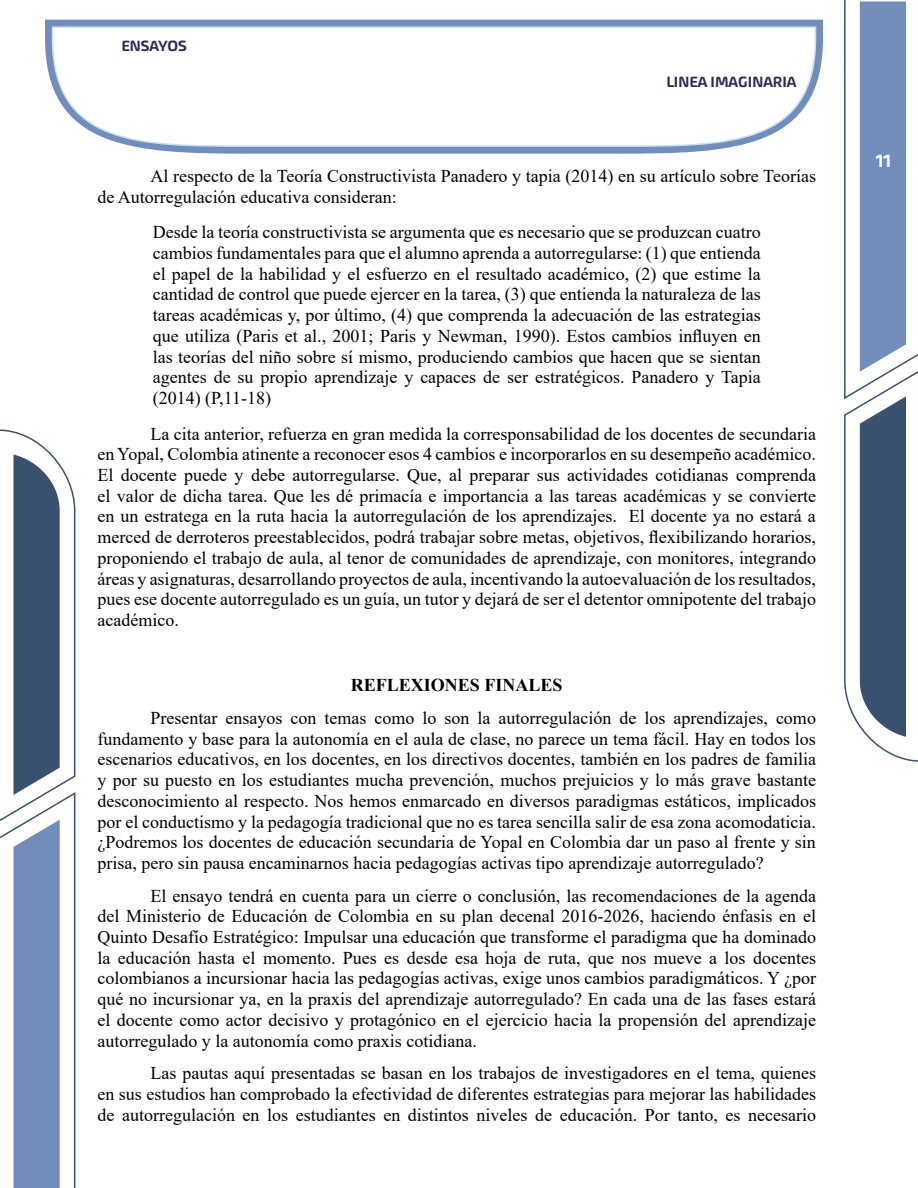
<style>
.page{position:relative;width:918px;height:1188px;background:#fff}
.page>*{position:absolute;margin:0;border:0;box-sizing:border-box;transform-origin:0 0}
.t1{font:18px/20.7px "Times New Roman";color:#000;text-align:justify}
.t2{font:700 18px "Times New Roman";color:#000}
.t3{font:500 18px "Akceler Aalt";color:#fff}
.t4{font:500 15px "Akceler Aalt";color:#2b2c55}
</style>
<div class="page">
<svg style="left:844px;top:0;width:74px;height:762px"></svg>
<svg style="left:0;top:429px;width:76px;height:759px"></svg>
<svg style="left:45px;top:20px;width:778px;height:134px;fill:#718dbc"></svg>
<svg style="left:51px;top:26px;width:766px;height:122px"></svg>
<p class="t4" style="left:122px;top:35px;width:67px">ENSAYOS</p>
<p class="t4" style="left:666px;top:71px;width:132px">LINEA IMAGINARIA</p>
<p class="t1" style="left:97px;top:165px;width:720px;text-indent:53px">Al respecto de la Teoría Constructivista Panadero y tapia (2014) en su artículo sobre Teorías de Autorregulación educativa consideran:</p>
<p class="t1" style="left:153px;top:221px;width:609px">Desde la teoría constructivista se argumenta que es necesario que se produzcan cuatro cambios fundamentales para que el alumno aprenda a autorregularse: (1) que entienda el papel de la habilidad y el esfuerzo en el resultado académico, (2) que estime la cantidad de control que puede ejercer en la tarea, (3) que entienda la naturaleza de las tareas académicas y, por último, (4) que comprenda la adecuación de las estrategias que utiliza (Paris et al., 2001; Paris y Newman, 1990). Estos cambios influyen en las teorías del niño sobre sí mismo, produciendo cambios que hacen que se sientan agentes de su propio aprendizaje y capaces de ser estratégicos. Panadero y Tapia (2014) (P,11-18)</p>
<p class="t1" style="left:97px;top:423px;width:720px;text-indent:53px">La cita anterior, refuerza en gran medida la corresponsabilidad de los docentes de secundaria en Yopal, Colombia atinente a reconocer esos 4 cambios e incorporarlos en su desempeño académico.<br>El docente puede y debe autorregularse. Que, al preparar sus actividades cotidianas comprenda el valor de dicha tarea. Que les dé primacía e importancia a las tareas académicas y se convierte en un estratega en la ruta hacia la autorregulación de los aprendizajes. El docente ya no estará a merced de derroteros preestablecidos, podrá trabajar sobre metas, objetivos, flexibilizando horarios, proponiendo el trabajo de aula, al tenor de comunidades de aprendizaje, con monitores, integrando áreas y asignaturas, desarrollando proyectos de aula, incentivando la autoevaluación de los resultados, pues ese docente autorregulado es un guía, un tutor y dejará de ser el detentor omnipotente del trabajo académico.</p>
<p class="t2" style="left:351px;top:672px;width:213px">REFLEXIONES FINALES</p>
<p class="t1" style="left:97px;top:707px;width:720px;text-indent:53px">Presentar ensayos con temas como lo son la autorregulación de los aprendizajes, como fundamento y base para la autonomía en el aula de clase, no parece un tema fácil. Hay en todos los escenarios educativos, en los docentes, en los directivos docentes, también en los padres de familia y por su puesto en los estudiantes mucha prevención, muchos prejuicios y lo más grave bastante desconocimiento al respecto. Nos hemos enmarcado en diversos paradigmas estáticos, implicados por el conductismo y la pedagogía tradicional que no es tarea sencilla salir de esa zona acomodaticia. ¿Podremos los docentes de educación secundaria de Yopal en Colombia dar un paso al frente y sin prisa, pero sin pausa encaminarnos hacia pedagogías activas tipo aprendizaje autorregulado?</p>
<p class="t1" style="left:97px;top:885px;width:720px;text-indent:53px">El ensayo tendrá en cuenta para un cierre o conclusión, las recomendaciones de la agenda del Ministerio de Educación de Colombia en su plan decenal 2016-2026, haciendo énfasis en el Quinto Desafío Estratégico: Impulsar una educación que transforme el paradigma que ha dominado la educación hasta el momento. Pues es desde esa hoja de ruta, que nos mueve a los docentes colombianos a incursionar hacia las pedagogías activas, exige unos cambios paradigmáticos. Y ¿por qué no incursionar ya, en la praxis del aprendizaje autorregulado? En cada una de las fases estará el docente como actor decisivo y protagónico en el ejercicio hacia la propensión del aprendizaje autorregulado y la autonomía como praxis cotidiana.</p>
<p class="t1" style="left:97px;top:1062px;width:720px;text-indent:53px">Las pautas aquí presentadas se basan en los trabajos de investigadores en el tema, quienes en sus estudios han comprobado la efectividad de diferentes estrategias para mejorar las habilidades de autorregulación en los estudiantes en distintos niveles de educación. Por tanto, es necesario</p>
<p class="t3" style="left:876px;top:147px;width:17px">11</p>
</div>
